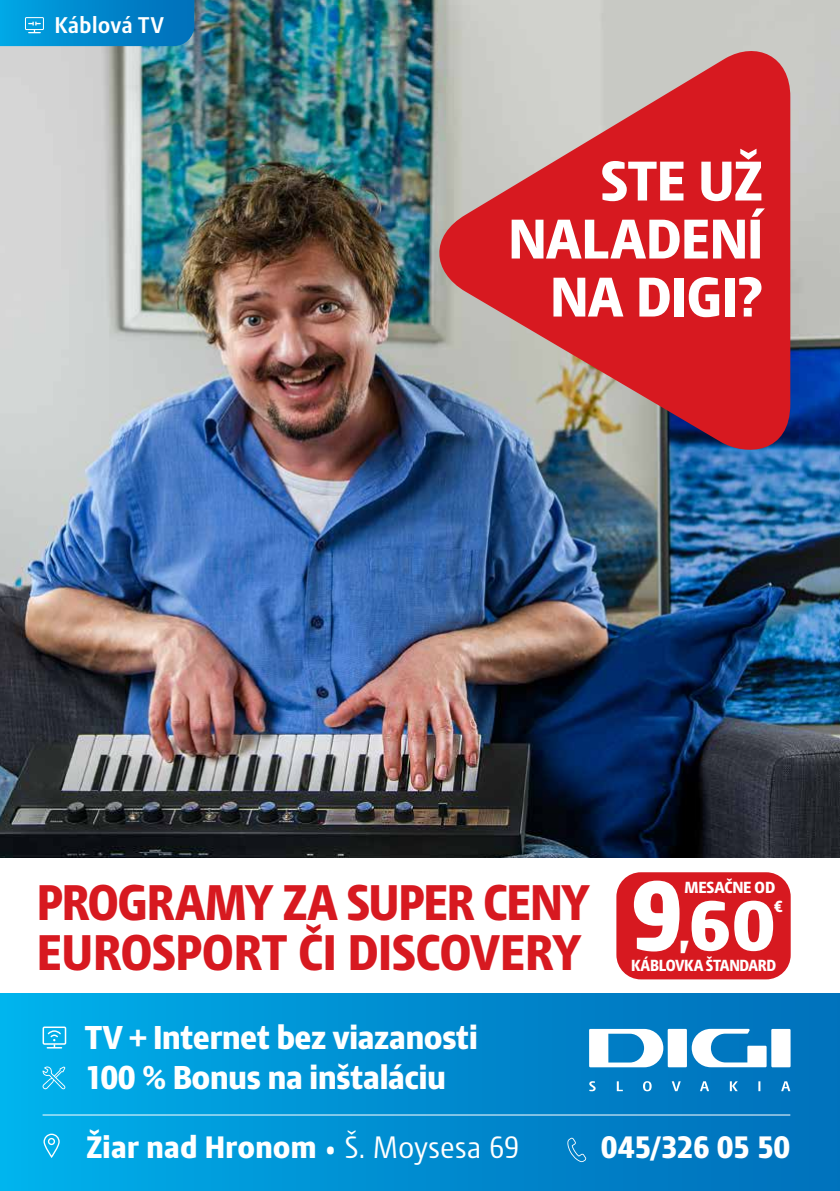
<style>
.page{position:relative;width:840px;height:1191px;background:#fff}
.page>*{position:absolute;margin:0;border:0;box-sizing:border-box;transform-origin:0 0}
.t1{font:800 95.2px "Modena";color:#fff}
.t2{font:800 67.8px "Modena";color:#fff;scale:1.15 1}
.t3{font:800 54px/58px "Modena";letter-spacing:-.005em;color:#fff;text-align:right}
.t4{font:800 48.4px/50.2px "Modena";letter-spacing:-.01em;color:#d71920;scale:.95 1}
.t5{font:800 32px/40px "Modena";letter-spacing:-.025em;color:#fff}
.t6{font:800 30px "Modena";letter-spacing:-.005em;color:#fff}
.t7{font:700 22px "Modena";color:#fff}
.t8{font:800 15.6px "Modena";letter-spacing:-.02em;color:#fff;scale:.95 1}
.t9{font:800 15.6px "Modena";letter-spacing:-.02em;color:#fff}
.s1{font-size:43.6px}
.s2{font-weight:400;font-size:27px}
.s3{font-weight:400}
</style>
<div class="page">
<div style="left:0;top:896px;width:839px;height:295px;background:linear-gradient(to right,#01b0eb,#006db8)"></div>
<hr style="left:43px;top:1114px;width:746px;height:1px;background:#fff">
<div style="left:43px;top:1133px;width:17px;height:24px;border:1px solid #fff;border-radius:7px"></div>
<div style="left:48px;top:1138px;width:7px;height:7px;border:1px solid #fff;border-radius:50%"></div>
<svg style="left:567px;top:1137px;width:19px;height:25px"></svg>
<svg style="left:588px;top:1028px;width:202px;height:63px"></svg>
<div style="left:43px;top:1026px;width:23px;height:18px;border:2px solid #fff"></div>
<svg style="left:47px;top:1030px;width:14px;height:18px"></svg>
<svg style="left:42px;top:1066px;width:23px;height:23px"></svg>
<img style="left:0;top:0;width:839px;height:858px">
<div style="left:0;top:858px;width:839px;height:135px;background:#fff"></div>
<svg style="left:0;top:0;width:194px;height:46px;background:#038ace"></svg>
<svg style="left:429px;top:41px;width:360px;height:415px;background:#c4595d"></svg>
<div style="left:616px;top:872px;width:174px;height:107px;background:#d71920;border-radius:25px"></div>
<p class="t7" style="left:54px;top:12px;width:111px">Káblová TV</p>
<h3 class="t3" style="left:508px;top:152px;width:256px">STE UŽ<br>NALADENÍ<br>NA DIGI?</h3>
<h3 class="t4" style="left:37px;top:877px;width:583px">PROGRAMY ZA SUPER CENY<br>EUROSPORT ČI DISCOVERY</h3>
<p class="t5" style="left:85px;top:1017px;width:394px">TV + Internet bez viazanosti<br>100 % Bonus na inštaláciu</p>
<p class="t9" style="left:684px;top:878px;width:92px">MESAČNE OD</p>
<h1 class="t1" style="left:630px;top:857px;width:55px">9</h1>
<p class="t8" style="left:630px;top:955px;width:154px">KÁBLOVKA ŠTANDARD</p>
<h2 class="t2" style="left:676px;top:883px;width:87px"><span class="s1">,</span>60</h2>
<p class="t9" style="left:773px;top:897px;width:10px">€</p>
<p class="t6" style="left:86px;top:1128px;width:435px">Žiar nad Hronom <span class="s2">•</span> <span class="s3">Š. Moysesa 69</span></p>
<p class="t6" style="left:600px;top:1128px;width:191px">045/326 05 50</p>
</div>
